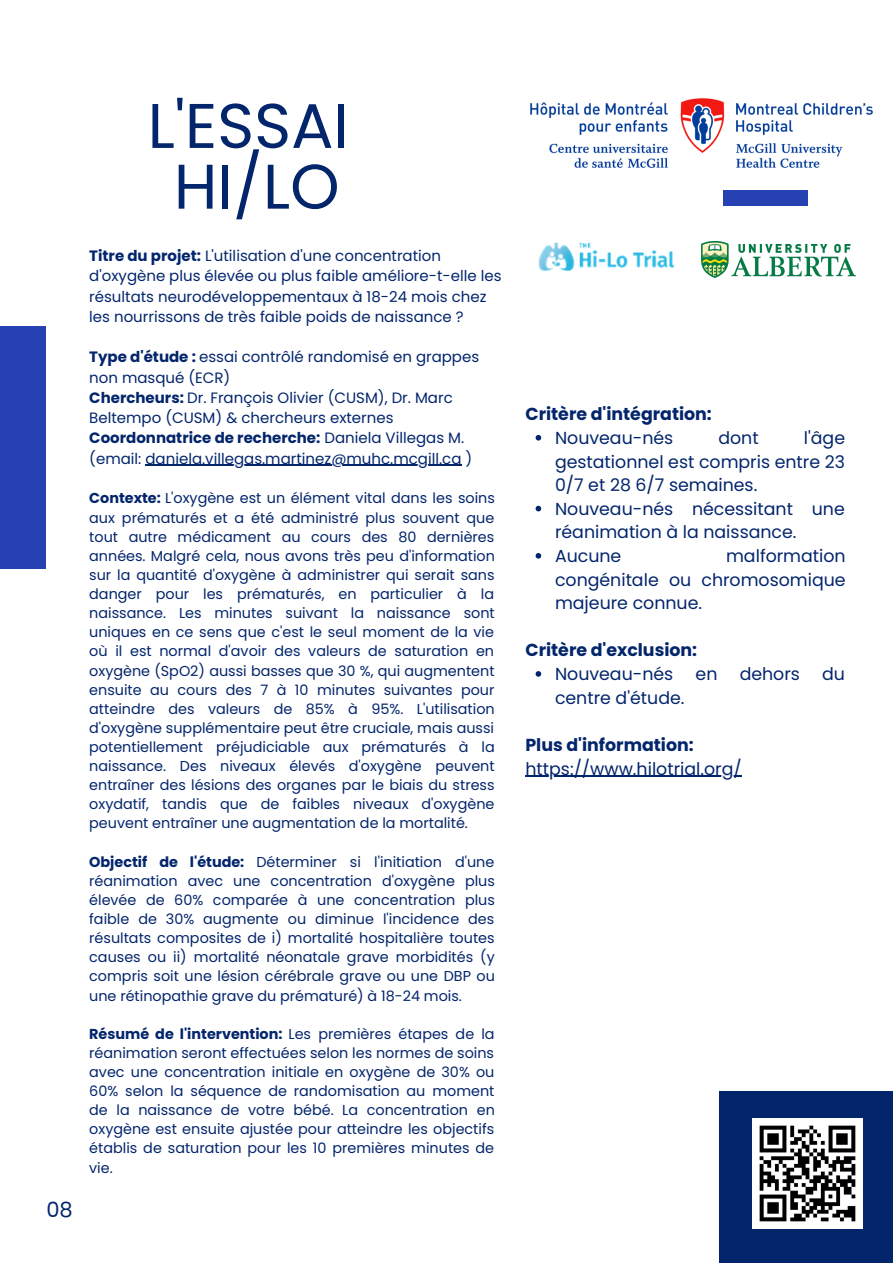
<style>
.page{position:relative;width:893px;height:1264px;background:#fff}
.page>*{position:absolute;margin:0;border:0;box-sizing:border-box;transform-origin:0 0}
.t1{font:63px "Poppins";color:#03256c}
.t2{font:21px "Poppins";color:#03256c}
.t3{font:17.4px/23.5px "Poppins";color:#03256c;text-align:justify}
.t4{font:700 17.4px "Poppins";color:#03256c}
.t5{font:15px/20.2px "Poppins";color:#03256c}
.t6{font:14.4px/19px "Poppins";color:#03256c;text-align:justify}
.s1{font-weight:700}
</style>
<div class="page">
<div style="left:0;top:326px;width:46px;height:243px;background:#2541b2"></div>
<div style="left:718px;top:1091px;width:174px;height:171px;background:#03256c"></div>
<div style="left:722px;top:190px;width:85px;height:16px;background:#2541b2"></div>
<img style="left:538px;top:242px;width:137px;height:30px">
<img style="left:701px;top:242px;width:154px;height:36px">
<img style="left:530px;top:98px;width:343px;height:70px">
<img style="left:752px;top:1118px;width:110px;height:110px">
<hr style="left:145px;top:465px;width:186px;height:1px;background:#03256c">
<hr style="left:331px;top:465px;width:130px;height:1px;background:#03256c">
<svg style="left:535px;top:435px;width:6px;height:5px"></svg>
<svg style="left:535px;top:506px;width:6px;height:5px"></svg>
<svg style="left:535px;top:553px;width:6px;height:5px"></svg>
<svg style="left:535px;top:671px;width:6px;height:5px"></svg>
<hr style="left:525px;top:775px;width:216px;height:1px;background:#03256c">
<p class="t2" style="left:46px;top:1194px;width:28px">08</p>
<p class="t1" style="left:148px;top:82px;width:203px">L'ESSAI</p>
<p class="t1" style="left:174px;top:142px;width:167px">HI/LO</p>
<p class="t5" style="left:89px;top:246px;width:414px"><span class="s1">Titre du projet:</span> L'utilisation d'une concentration d'oxygène plus élevée ou plus faible améliore-t-elle les résultats neurodéveloppementaux à 18-24 mois chez les nourrissons de très faible poids de naissance ?</p>
<p class="t5" style="left:89px;top:347px;width:391px"><span class="s1">Type d'étude :</span> essai contrôlé randomisé en grappes non masqué (ECR)</p>
<p class="t5" style="left:89px;top:387px;width:365px"><span class="s1">Chercheurs:</span> Dr. François Olivier (CUSM), Dr. Marc<br>Beltempo (CUSM) &amp; chercheurs externes</p>
<p class="t5" style="left:89px;top:428px;width:384px"><span class="s1">Coordonnatrice de recherche:</span> Daniela Villegas M. (email: daniela.villegas.martinez@muhc.mcgill.ca )</p>
<p class="t6" style="left:89px;top:489px;width:407px"><span class="s1">Contexte:</span> L'oxygène est un élément vital dans les soins aux prématurés et a été administré plus souvent que tout autre médicament au cours des 80 dernières années. Malgré cela, nous avons très peu d'information sur la quantité d'oxygène à administrer qui serait sans danger pour les prématurés, en particulier à la naissance. Les minutes suivant la naissance sont uniques en ce sens que c'est le seul moment de la vie où il est normal d'avoir des valeurs de saturation en oxygène (SpO2) aussi basses que 30 %, qui augmentent ensuite au cours des 7 à 10 minutes suivantes pour atteindre des valeurs de 85% à 95%. L'utilisation d'oxygène supplémentaire peut être cruciale, mais aussi potentiellement préjudiciable aux prématurés à la naissance. Des niveaux élevés d'oxygène peuvent entraîner des lésions des organes par le biais du stress oxydatif, tandis que de faibles niveaux d'oxygène peuvent entraîner une augmentation de la mortalité.</p>
<p class="t6" style="left:89px;top:852px;width:407px"><span class="s1">Objectif de l'étude:</span> Déterminer si l'initiation d'une réanimation avec une concentration d'oxygène plus élevée de 60% comparée à une concentration plus faible de 30% augmente ou diminue l'incidence des résultats composites de i) mortalité hospitalière toutes causes ou ii) mortalité néonatale grave morbidités (y compris soit une lésion cérébrale grave ou une DBP ou une rétinopathie grave du prématuré) à 18-24 mois.</p>
<p class="t6" style="left:89px;top:1024px;width:407px"><span class="s1">Résumé de l'intervention:</span> Les premières étapes de la réanimation seront effectuées selon les normes de soins avec une concentration initiale en oxygène de 30% ou 60% selon la séquence de randomisation au moment de la naissance de votre bébé. La concentration en oxygène est ensuite ajustée pour atteindre les objectifs établis de saturation pour les 10 premières minutes de vie.</p>
<p class="t4" style="left:525px;top:402px;width:188px">Critère d'intégration:</p>
<p class="t3" style="left:555px;top:426px;width:291px;text-indent:249px">l'âge gestationnel est compris entre 23<br>0/7 et 28 6/7 semaines.</p>
<p class="t3" style="left:555px;top:497px;width:291px">Nouveau-nés nécessitant une réanimation à la naissance.</p>
<p class="t3" style="left:555px;top:544px;width:68px">Aucune</p>
<p class="t3" style="left:555px;top:426px;width:120px">Nouveau-nés</p>
<p class="t3" style="left:718px;top:426px;width:42px">dont</p>
<p class="t3" style="left:555px;top:544px;width:292px;text-indent:171px">malformation congénitale ou chromosomique majeure connue.</p>
<p class="t4" style="left:525px;top:638px;width:173px">Critère d'exclusion:</p>
<p class="t3" style="left:555px;top:662px;width:120px">Nouveau-nés</p>
<p class="t3" style="left:695px;top:662px;width:23px">en</p>
<p class="t3" style="left:739px;top:662px;width:62px">dehors</p>
<p class="t3" style="left:822px;top:662px;width:24px">du</p>
<p class="t3" style="left:555px;top:686px;width:131px">centre d'étude.</p>
<p class="t4" style="left:525px;top:732px;width:170px">Plus d'information:</p>
<p class="t3" style="left:525px;top:756px;width:218px">https://www.hilotrial.org/</p>
</div>
